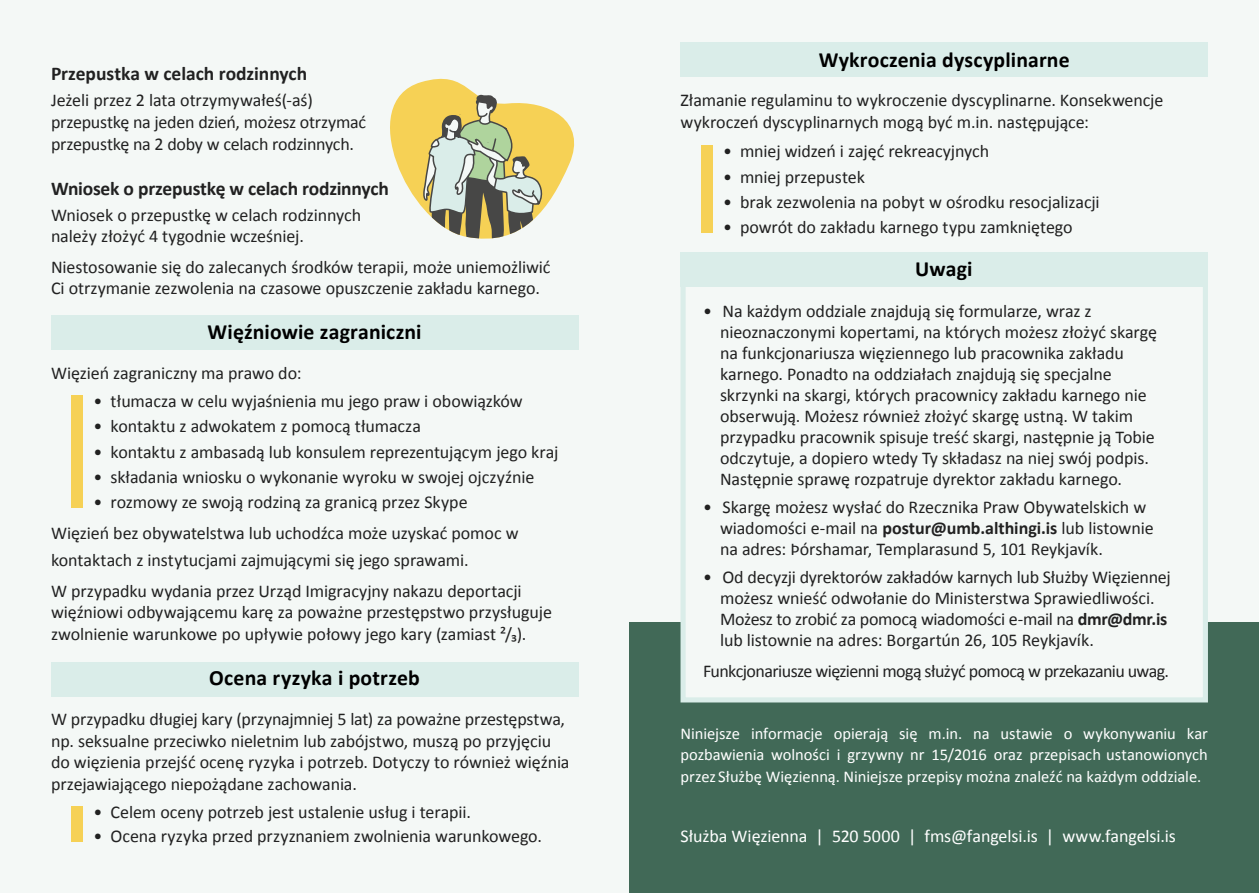
<style>
.page{position:relative;width:1259px;height:893px;background:#fff}
.page>*{position:absolute;margin:0;border:0;box-sizing:border-box;transform-origin:0 0}
.t1{font:700 21.75px "Calibri";letter-spacing:.01em;color:#000}
.t2{font:700 19.5px "Calibri";letter-spacing:-.01em;color:#212121}
.t3{font:18px/21px "Calibri";letter-spacing:-.005em;color:#212121}
.t4{font:18px "Calibri";letter-spacing:-.035em;color:#212121}
.t5{font:18px "Calibri";letter-spacing:-.005em;color:#fff}
.t6{font:16.5px/21.8px "Calibri";letter-spacing:-.005em;color:#fff;text-align:justify}
.s1{font-weight:700}
</style>
<div class="page">
<div style="left:0;top:0;width:629px;height:893px;background:#f4f8f6"></div>
<div style="left:629px;top:0;width:630px;height:893px;background:#f4f8f6"></div>
<div style="left:629px;top:623px;width:630px;height:270px;background:#416957"></div>
<div style="left:680px;top:43px;width:528px;height:34px;background:#daede9"></div>
<div style="left:701px;top:146px;width:11px;height:87px;background:#f6d155"></div>
<div style="left:51px;top:316px;width:527px;height:34px;background:#daede9"></div>
<div style="left:51px;top:662px;width:527px;height:34px;background:#daede9"></div>
<div style="left:72px;top:395px;width:11px;height:113px;background:#f6d155"></div>
<div style="left:72px;top:806px;width:11px;height:36px;background:#f6d155"></div>
<svg style="left:390px;top:78px;width:185px;height:161px"></svg>
<div style="left:680px;top:253px;width:528px;height:449px;background:#f4f8f6;border:5px solid #daede9"></div>
<div style="left:680px;top:252px;width:528px;height:34px;background:#daede9"></div>
<p class="t2" style="left:51px;top:60px;width:258px">Przepustka w celach rodzinnych</p>
<p class="t3" style="left:51px;top:89px;width:317px;line-height:21.8px">Jeżeli przez 2 lata otrzymywałeś(-aś) przepustkę na jeden dzień, możesz otrzymać przepustkę na 2 doby w celach rodzinnych.</p>
<p class="t2" style="left:51px;top:174px;width:339px">Wniosek o przepustkę w celach rodzinnych</p>
<p class="t3" style="left:51px;top:203px;width:312px;line-height:21.8px">Wniosek o przepustkę w celach rodzinnych należy złożyć 4 tygodnie wcześniej.</p>
<p class="t3" style="left:51px;top:255px;width:501px;line-height:21.8px">Niestosowanie się do zalecanych środków terapii, może uniemożliwić<br>Ci otrzymanie zezwolenia na czasowe opuszczenie zakładu karnego.</p>
<p class="t1" style="left:208px;top:317px;width:215px">Więźniowie zagraniczni</p>
<p class="t3" style="left:51px;top:362px;width:252px">Więzień zagraniczny ma prawo do:</p>
<p class="t3" style="left:94px;top:390px;width:431px">• tłumacza w celu wyjaśnienia mu jego praw i obowiązków</p>
<p class="t3" style="left:94px;top:415px;width:329px">• kontaktu z adwokatem z pomocą tłumacza</p>
<p class="t3" style="left:94px;top:441px;width:466px">• kontaktu z ambasadą lub konsulem reprezentującym jego kraj</p>
<p class="t3" style="left:94px;top:466px;width:442px">• składania wniosku o wykonanie wyroku w swojej ojczyźnie</p>
<p class="t3" style="left:51px;top:486px;width:469px;line-height:31.2px;text-align:center">• rozmowy ze swoją rodziną za granicą przez Skype<br>Więzień bez obywatelstwa lub uchodźca może uzyskać pomoc w</p>
<p class="t3" style="left:51px;top:545px;width:472px;line-height:30.3px">kontaktach z instytucjami zajmującymi się jego sprawami.<br>W przypadku wydania przez Urząd Imigracyjny nakazu deportacji</p>
<p class="t3" style="left:51px;top:601px;width:502px;line-height:21.8px">więźniowi odbywającemu karę za poważne przestępstwo przysługuje zwolnienie warunkowe po upływie połowy jego kary (zamiast ²/₃).</p>
<p class="t1" style="left:209px;top:663px;width:212px">Ocena ryzyka i potrzeb</p>
<p class="t3" style="left:51px;top:708px;width:520px;line-height:21.8px">W przypadku długiej kary (przynajmniej 5 lat) za poważne przestępstwa, np. seksualne przeciwko nieletnim lub zabójstwo, muszą po przyjęciu do więzienia przejść ocenę ryzyka i potrzeb. Dotyczy to również więźnia przejawiającego niepożądane zachowania.</p>
<p class="t3" style="left:94px;top:801px;width:379px">• Celem oceny potrzeb jest ustalenie usług i terapii.</p>
<p class="t3" style="left:94px;top:825px;width:450px">• Ocena ryzyka przed przyznaniem zwolnienia warunkowego.</p>
<p class="t1" style="left:818px;top:45px;width:252px">Wykroczenia dyscyplinarne</p>
<p class="t3" style="left:680px;top:89px;width:484px;line-height:21.8px">Złamanie regulaminu to wykroczenie dyscyplinarne. Konsekwencje wykroczeń dyscyplinarnych mogą być m.in. następujące:</p>
<p class="t3" style="left:723px;top:140px;width:268px">• mniej widzeń i zajęć rekreacyjnych</p>
<p class="t3" style="left:723px;top:166px;width:143px">• mniej przepustek</p>
<p class="t3" style="left:723px;top:191px;width:378px">• brak zezwolenia na pobyt w ośrodku resocjalizacji</p>
<p class="t3" style="left:723px;top:216px;width:351px">• powrót do zakładu karnego typu zamkniętego</p>
<p class="t1" style="left:915px;top:253px;width:59px">Uwagi</p>
<p class="t3" style="left:720px;top:300px;width:438px;text-indent:-17px">• Na każdym oddziale znajdują się formularze, wraz z nieoznaczonymi kopertami, na których możesz złożyć skargę na funkcjonariusza więziennego lub pracownika zakładu karnego. Ponadto na oddziałach znajdują się specjalne skrzynki na skargi, których pracownicy zakładu karnego nie obserwują. Możesz również złożyć skargę ustną. W takim przypadku pracownik spisuje treść skargi, następnie ją Tobie odczytuje, a dopiero wtedy Ty składasz na niej swój podpis.<br>Następnie sprawę rozpatruje dyrektor zakładu karnego.</p>
<p class="t3" style="left:720px;top:496px;width:435px;text-indent:-17px">• Skargę możesz wysłać do Rzecznika Praw Obywatelskich w wiadomości e-mail na <span class="s1">postur@umb.althingi.is</span> lub listownie na adres: Þórshamar, Templarasund 5, 101 Reykjavík.</p>
<p class="t3" style="left:720px;top:566px;width:452px;text-indent:-17px">• Od decyzji dyrektorów zakładów karnych lub Służby Więziennej możesz wnieść odwołanie do Ministerstwa Sprawiedliwości.<br>Możesz to zrobić za pomocą wiadomości e-mail na <span class="s1">dmr@dmr.is </span>lub listownie na adres: Borgartún 26, 105 Reykjavík.</p>
<p class="t4" style="left:703px;top:659px;width:467px">Funkcjonariusze więzienni mogą służyć pomocą w przekazaniu uwag.</p>
<p class="t6" style="left:680px;top:722px;width:529px">Niniejsze informacje opierają się m.in. na ustawie o wykonywaniu kar pozbawienia wolności i grzywny nr 15/2016 oraz przepisach ustanowionych przez Służbę Więzienną. Niniejsze przepisy można znaleźć na każdym oddziale.</p>
<p class="t5" style="left:680px;top:824px;width:497px">Służba Więzienna | 520 5000 | fms@fangelsi.is | www.fangelsi.is</p>
</div>
